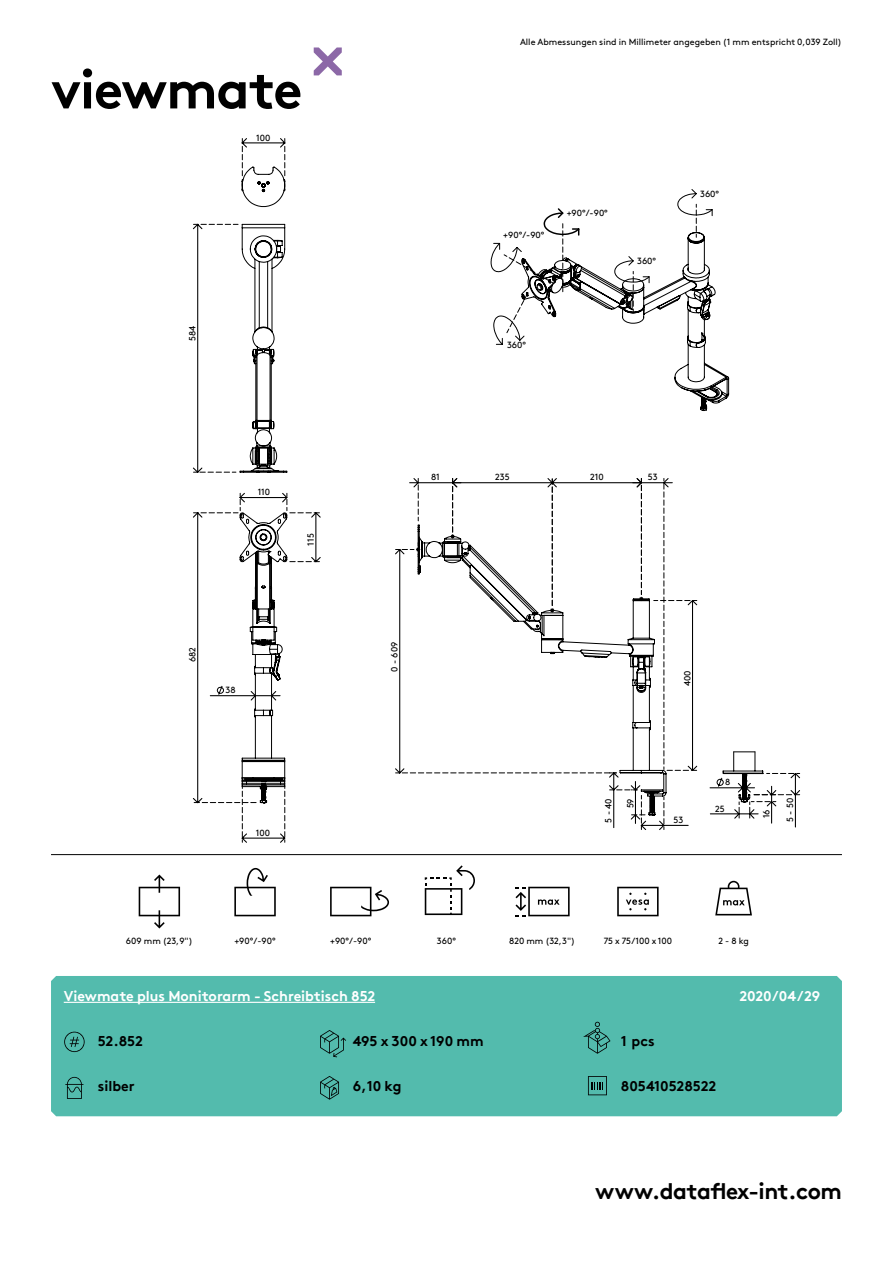
<style>
.page{position:relative;width:893px;height:1263px;background:#fff}
.page>*{position:absolute;margin:0;border:0;box-sizing:border-box;transform-origin:0 0}
.hoofdstuk{font:700 54px "Brown Pro TT";letter-spacing:-.02em;color:#000}
.t1{font:700 22.5px "Brown Pro TT";letter-spacing:-.02em;color:#000}
.body{font:700 14.25px "Brown Pro TT";color:#fff}
.specificaties{font:700 14.25px "Brown Pro TT";color:#000}
.onderschrift{font:9px "Brown";color:#000}
.t2{font:9px "Brown Pro TT Regular Alt";color:#000}
</style>
<div class="page">
<svg style="left:314px;top:47px;width:28px;height:28px"></svg>
<hr style="left:51px;top:854px;width:791px;height:1px;background:#000">
<svg style="left:139px;top:874px;width:41px;height:54px"></svg>
<svg style="left:234px;top:868px;width:42px;height:48px"></svg>
<svg style="left:330px;top:887px;width:59px;height:29px"></svg>
<svg style="left:425px;top:865px;width:50px;height:50px"></svg>
<svg style="left:515px;top:887px;width:55px;height:29px"></svg>
<svg style="left:617px;top:887px;width:42px;height:29px"></svg>
<svg style="left:715px;top:881px;width:37px;height:34px"></svg>
<div style="left:51px;top:976px;width:791px;height:140px;background:#53bbad"></div>
<svg style="left:395px;top:478px;width:302px;height:352px"></svg>
<svg style="left:193px;top:138px;width:128px;height:705px"></svg>
<svg style="left:417px;top:524px;width:250px;height:292px"></svg>
<svg style="left:490px;top:189px;width:240px;height:222px"></svg>
<svg style="left:709px;top:751px;width:92px;height:77px"></svg>
<svg style="left:64px;top:1032px;width:21px;height:20px"></svg>
<svg style="left:65px;top:1077px;width:18px;height:22px"></svg>
<svg style="left:320px;top:1030px;width:26px;height:27px"></svg>
<svg style="left:583px;top:1022px;width:27px;height:32px"></svg>
<svg style="left:320px;top:1076px;width:19px;height:24px"></svg>
<svg style="left:588px;top:1076px;width:19px;height:19px"></svg>
<hr style="left:64px;top:1002px;width:311px;height:1px;background:#fff">
<p class="hoofdstuk" style="left:51px;top:46px;width:253px">viewmate</p>
<p class="t2" style="left:256px;top:131px;width:16px">100</p>
<p class="t2" style="left:185px;top:341px;width:17px;rotate:-90deg">584</p>
<p class="t2" style="left:258px;top:485px;width:14px">110</p>
<p class="t2" style="left:304px;top:545px;width:14px;rotate:-90deg">115</p>
<p class="t2" style="left:185px;top:662px;width:17px;rotate:-90deg">682</p>
<p class="t2" style="left:225px;top:683px;width:12px">38</p>
<p class="t2" style="left:256px;top:826px;width:16px">100</p>
<p class="onderschrift" style="left:520px;top:35px;width:323px">Alle Abmessungen sind in Millimeter angegeben (1 mm entspricht 0,039 Zoll)</p>
<p class="t2" style="left:503px;top:228px;width:43px">+90°/-90°</p>
<p class="t2" style="left:567px;top:206px;width:43px">+90°/-90°</p>
<p class="t2" style="left:637px;top:254px;width:21px">360°</p>
<p class="t2" style="left:507px;top:338px;width:21px">360°</p>
<p class="t2" style="left:700px;top:187px;width:21px">360°</p>
<p class="t2" style="left:431px;top:470px;width:10px">81</p>
<p class="t2" style="left:495px;top:470px;width:16px">235</p>
<p class="t2" style="left:590px;top:470px;width:15px">210</p>
<p class="t2" style="left:648px;top:470px;width:11px">53</p>
<p class="t2" style="left:388px;top:672px;width:32px;rotate:-90deg">0 - 609</p>
<p class="t2" style="left:602px;top:823px;width:26px;rotate:-90deg">5 - 40</p>
<p class="t2" style="left:623px;top:808px;width:12px;rotate:-90deg">59</p>
<p class="t2" style="left:680px;top:686px;width:17px;rotate:-90deg">400</p>
<p class="t2" style="left:674px;top:813px;width:11px">53</p>
<p class="t2" style="left:725px;top:775px;width:7px">8</p>
<p class="t2" style="left:715px;top:801px;width:11px">25</p>
<p class="t2" style="left:783px;top:822px;width:26px;rotate:-90deg">5 - 50</p>
<p class="t2" style="left:759px;top:818px;width:10px;rotate:-90deg">16</p>
<p class="onderschrift" style="left:126px;top:934px;width:68px">609 mm (23,9")</p>
<p class="onderschrift" style="left:234px;top:934px;width:43px">+90°/-90°</p>
<p class="onderschrift" style="left:330px;top:934px;width:43px">+90°/-90°</p>
<p class="onderschrift" style="left:437px;top:934px;width:21px">360°</p>
<p class="onderschrift" style="left:509px;top:934px;width:68px">820 mm (32,3")</p>
<p class="onderschrift" style="left:604px;top:934px;width:70px">75 x 75/100 x 100</p>
<p class="onderschrift" style="left:718px;top:934px;width:32px">2 - 8 kg</p>
<p class="body" style="left:64px;top:985px;width:313px">Viewmate plus Monitorarm - Schreibtisch 852</p>
<p class="body" style="left:739px;top:985px;width:82px">2020/04/29</p>
<p class="specificaties" style="left:98px;top:1029px;width:46px">52.852</p>
<p class="specificaties" style="left:98px;top:1074px;width:38px">silber</p>
<p class="specificaties" style="left:353px;top:1029px;width:132px">495 x 300 x 190 mm</p>
<p class="specificaties" style="left:621px;top:1029px;width:35px">1 pcs</p>
<p class="specificaties" style="left:353px;top:1074px;width:50px">6,10 kg</p>
<p class="specificaties" style="left:621px;top:1074px;width:97px">805410528522</p>
<h2 class="t1" style="left:595px;top:1173px;width:248px">www.dataflex-int.com</h2>
</div>
